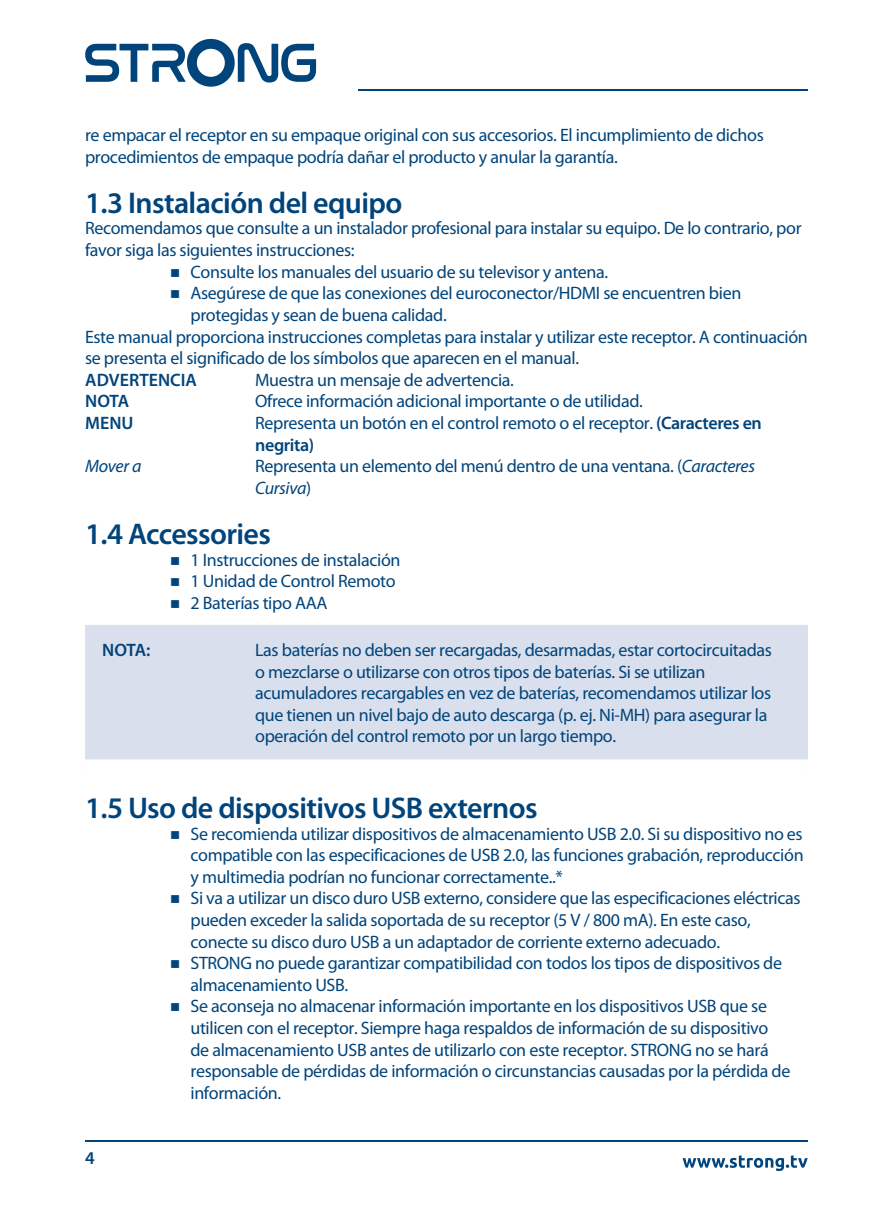
<style>
.page{position:relative;width:893px;height:1217px;background:#fff}
.page>*{position:absolute;margin:0;border:0;box-sizing:border-box;transform-origin:0 0}
.t1{font:600 30px "Myriad Pro";letter-spacing:-.02em;color:#00447b}
.t2{font:18px/21.6px "Myriad Pro";letter-spacing:-.02em;color:#00447b}
.t3{font:600 18px "Myriad Pro";color:#00447b}
.t4{font:italic 18px "Myriad Pro";letter-spacing:-.02em;color:#00447b}
.s1{font-weight:600}
.s2{font-style:italic}
</style>
<div class="page">
<hr style="left:358px;top:90px;width:450px;height:1px;background:#00447b">
<svg style="left:85px;top:39px;width:231px;height:48px"></svg>
<hr style="left:85px;top:1140px;width:723px;height:1px;background:#00447b">
<svg style="left:683px;top:1155px;width:125px;height:15px"></svg>
<div style="left:85px;top:624px;width:723px;height:150px;background:#d9dfec"></div>
<div style="left:85px;top:759px;width:723px;height:105px;background:#fff"></div>
<p class="t2" style="left:85px;top:125px;width:680px">re empacar el receptor en su empaque original con sus accesorios. El incumplimiento de dichos procedimientos de empaque podría dañar el producto y anular la garantía.</p>
<h1 class="t1" style="left:85px;top:184px;width:319px">1.3 Instalación del equipo</h1>
<p class="t2" style="left:85px;top:218px;width:718px">Recomendamos que consulte a un instalador profesional para instalar su equipo. De lo contrario, por favor siga las siguientes instrucciones:</p>
<p class="t2" style="left:170px;top:261px;width:440px">■ Consulte los manuales del usuario de su televisor y antena.</p>
<p class="t2" style="left:170px;top:283px;width:573px">■ Asegúrese de que las conexiones del euroconector/HDMI se encuentren bien</p>
<p class="t2" style="left:190px;top:304px;width:258px">protegidas y sean de buena calidad.</p>
<p class="t2" style="left:85px;top:326px;width:724px">Este manual proporciona instrucciones completas para instalar y utilizar este receptor. A continuación</p>
<p class="t2" style="left:85px;top:347px;width:495px">se presenta el significado de los símbolos que aparecen en el manual.</p>
<p class="t3" style="left:85px;top:368px;width:113px">ADVERTENCIA</p>
<p class="t2" style="left:255px;top:369px;width:260px">Muestra un mensaje de advertencia.</p>
<p class="t3" style="left:85px;top:390px;width:45px">NOTA</p>
<p class="t2" style="left:255px;top:391px;width:389px">Ofrece información adicional importante o de utilidad.</p>
<p class="t3" style="left:85px;top:411px;width:50px">MENU</p>
<p class="t2" style="left:255px;top:412px;width:508px">Representa un botón en el control remoto o el receptor. <span class="s1">(Caracteres en negrita)</span></p>
<p class="t4" style="left:85px;top:456px;width:58px">Mover a</p>
<p class="t2" style="left:255px;top:455px;width:501px">Representa un elemento del menú dentro de una ventana. (<span class="s2">Caracteres<br>Cursiva</span>)</p>
<h1 class="t1" style="left:85px;top:514px;width:187px">1.4 Accessories</h1>
<p class="t2" style="left:170px;top:549px;width:232px">■ 1 Instrucciones de instalación</p>
<p class="t2" style="left:170px;top:570px;width:227px">■ 1 Unidad de Control Remoto</p>
<p class="t2" style="left:170px;top:592px;width:159px">■ 2 Baterías tipo AAA</p>
<p class="t3" style="left:102px;top:638px;width:50px">NOTA:</p>
<p class="t2" style="left:255px;top:639px;width:518px">Las baterías no deben ser recargadas, desarmadas, estar cortocircuitadas o mezclarse o utilizarse con otros tipos de baterías. Si se utilizan acumuladores recargables en vez de baterías, recomendamos utilizar los que tienen un nivel bajo de auto descarga (p. ej. Ni-MH) para asegurar la operación del control remoto por un largo tiempo.</p>
<h1 class="t1" style="left:85px;top:788px;width:454px">1.5 Uso de dispositivos USB externos</h1>
<p class="t2" style="left:190px;top:822px;width:615px;text-align:justify;text-indent:-20px">■ Se recomienda utilizar dispositivos de almacenamiento USB 2.0. Si su dispositivo no es compatible con las especificaciones de USB 2.0, las funciones grabación, reproducción y multimedia podrían no funcionar correctamente..*</p>
<p class="t2" style="left:190px;top:887px;width:612px;text-indent:-20px">■ Si va a utilizar un disco duro USB externo, considere que las especificaciones eléctricas pueden exceder la salida soportada de su receptor (5 V / 800 mA). En este caso, conecte su disco duro USB a un adaptador de corriente externo adecuado.</p>
<p class="t2" style="left:190px;top:952px;width:593px;text-indent:-20px">■ STRONG no puede garantizar compatibilidad con todos los tipos de dispositivos de almacenamiento USB.</p>
<p class="t2" style="left:190px;top:995px;width:601px;text-indent:-20px">■ Se aconseja no almacenar información importante en los dispositivos USB que se utilicen con el receptor. Siempre haga respaldos de información de su dispositivo de almacenamiento USB antes de utilizarlo con este receptor. STRONG no se hará responsable de pérdidas de información o circunstancias causadas por la pérdida de información.</p>
<p class="t3" style="left:85px;top:1146px;width:11px">4</p>
</div>
